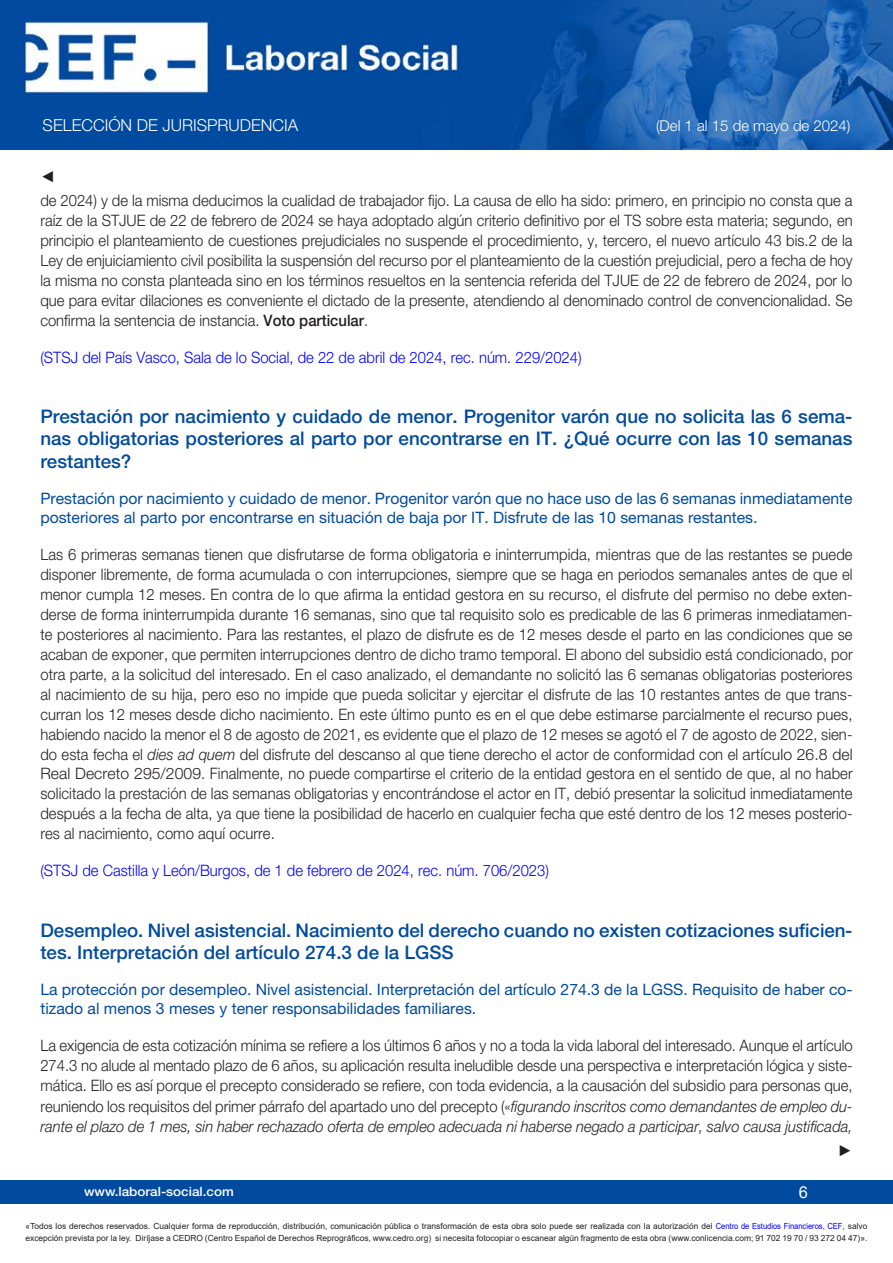
<style>
.page{position:relative;width:893px;height:1263px;background:#fff}
.page>*{position:absolute;margin:0;border:0;box-sizing:border-box;transform-origin:0 0}
.Cabecera_nuevo{font:500 18.75px/22.2px "Helvetica Neue LT Std";color:#004a9f;text-align:justify}
.t1{font:300 16.5px "Helvetica Neue LT Std";color:#fff}
.t2{font:16.5px "Arial";color:#fff}
.Contenido_nuevo{font:300 15.75px/20px "Helvetica Neue LT Std";color:#231f20;text-align:justify;scale:.94 1}
.Subcabecera{font:15.75px/19.2px "Helvetica Neue LT Std";color:#004a9f}
.Contenido_nuevo-2{font:300 15.75px "Helvetica Neue LT Std";color:#00f;scale:.94 1}
.Contenido_nuevo-3{font:15.75px "Arial";color:#231f20;scale:.94 1}
.t3{font:300 15px "Helvetica Neue LT Std";color:#fff}
.t4{font:500 12.75px "Helvetica Neue LT Std";color:#fff;scale:1.06 1}
.t5{font:8.4px/12px "Arial";color:#231f20}
.s1{font-weight:500}
.s2{font-style:italic}
.s3{color:#00f}
</style>
<div class="page">
<div style="left:0;top:1180px;width:893px;height:23px;background:#004a9f"></div>
<img style="left:0;top:0;width:893px;height:149px">
<p class="t1" style="left:43px;top:115px;width:257px">SELECCIÓN DE JURISPRUDENCIA</p>
<p class="t3" style="left:656px;top:117px;width:196px">(Del 1 al 15 de mayo de 2024)</p>
<p class="Contenido_nuevo-3" style="left:40px;top:165px;width:17px">◄</p>
<p class="Contenido_nuevo" style="left:40px;top:190px;width:866px">de 2024) y de la misma deducimos la cualidad de trabajador fijo. La causa de ello ha sido: primero, en principio no consta que a raíz de la STJUE de 22 de febrero de 2024 se haya adoptado algún criterio definitivo por el TS sobre esta materia; segundo, en principio el planteamiento de cuestiones prejudiciales no suspende el procedimiento, y, tercero, el nuevo artículo 43 bis.2 de la Ley de enjuiciamiento civil posibilita la suspensión del recurso por el planteamiento de la cuestión prejudicial, pero a fecha de hoy la misma no consta planteada sino en los términos resueltos en la sentencia referida del TJUE de 22 de febrero de 2024, por lo que para evitar dilaciones es conveniente el dictado de la presente, atendiendo al denominado control de convencionalidad. Se confirma la sentencia de instancia. <span class="s1">Voto particular</span>.</p>
<p class="Contenido_nuevo-2" style="left:40px;top:347px;width:577px">(STSJ del País Vasco, Sala de lo Social, de 22 de abril de 2024, rec. núm. 229/2024)</p>
<p class="Cabecera_nuevo" style="left:40px;top:405px;width:814px">Prestación por nacimiento y cuidado de menor. Progenitor varón que no solicita las 6 sema&shy;nas obligatorias posteriores al parto por encontrarse en IT. ¿Qué ocurre con las 10 semanas restantes?</p>
<p class="Subcabecera" style="left:40px;top:488px;width:814px">Prestación por nacimiento y cuidado de menor. Progenitor varón que no hace uso de las 6 semanas inmediatamente posteriores al parto por encontrarse en situación de baja por IT. Disfrute de las 10 semanas restantes.</p>
<p class="Contenido_nuevo" style="left:40px;top:544px;width:866px">Las 6 primeras semanas tienen que disfrutarse de forma obligatoria e ininterrumpida, mientras que de las restantes se puede disponer libremente, de forma acumulada o con interrupciones, siempre que se haga en periodos semanales antes de que el menor cumpla 12 meses. En contra de lo que afirma la entidad gestora en su recurso, el disfrute del permiso no debe exten&shy;derse de forma ininterrumpida durante 16 semanas, sino que tal requisito solo es predicable de las 6 primeras inmediatamen&shy;te posteriores al nacimiento. Para las restantes, el plazo de disfrute es de 12 meses desde el parto en las condiciones que se acaban de exponer, que permiten interrupciones dentro de dicho tramo temporal. El abono del subsidio está condicionado, por otra parte, a la solicitud del interesado. En el caso analizado, el demandante no solicitó las 6 semanas obligatorias posteriores al nacimiento de su hija, pero eso no impide que pueda solicitar y ejercitar el disfrute de las 10 restantes antes de que trans&shy;curran los 12 meses desde dicho nacimiento. En este último punto es en el que debe estimarse parcialmente el recurso pues, habiendo nacido la menor el 8 de agosto de 2021, es evidente que el plazo de 12 meses se agotó el 7 de agosto de 2022, sien&shy;do esta fecha el <span class="s2">dies ad quem</span> del disfrute del descanso al que tiene derecho el actor de conformidad con el artículo 26.8 del Real Decreto 295/2009. Finalmente, no puede compartirse el criterio de la entidad gestora en el sentido de que, al no haber solicitado la prestación de las semanas obligatorias y encontrándose el actor en IT, debió presentar la solicitud inmediatamente después a la fecha de alta, ya que tiene la posibilidad de hacerlo en cualquier fecha que esté dentro de los 12 meses posterio&shy;res al nacimiento, como aquí ocurre.</p>
<p class="Contenido_nuevo-2" style="left:40px;top:861px;width:542px">(STSJ de Castilla y León/Burgos, de 1 de febrero de 2024, rec. núm. 706/2023)</p>
<p class="Cabecera_nuevo" style="left:40px;top:919px;width:814px">Desempleo. Nivel asistencial. Nacimiento del derecho cuando no existen cotizaciones suficien&shy;tes. Interpretación del artículo 274.3 de la LGSS</p>
<p class="Subcabecera" style="left:40px;top:980px;width:814px">La protección por desempleo. Nivel asistencial. Interpretación del artículo 274.3 de la LGSS. Requisito de haber co&shy;tizado al menos 3 meses y tener responsabilidades familiares.</p>
<p class="Contenido_nuevo" style="left:40px;top:1035px;width:866px">La exigencia de esta cotización mínima se refiere a los últimos 6 años y no a toda la vida laboral del interesado. Aunque el artículo 274.3 no alude al mentado plazo de 6 años, su aplicación resulta ineludible desde una perspectiva e interpretación lógica y siste&shy;mática. Ello es así porque el precepto considerado se refiere, con toda evidencia, a la causación del subsidio para personas que, reuniendo los requisitos del primer párrafo del apartado uno del precepto («<span class="s2">figurando inscritos como demandantes de empleo du&shy;rante el plazo de 1 mes, sin haber rechazado oferta de empleo adecuada ni haberse negado a participar, salvo causa justificada,</span></p>
<p class="Contenido_nuevo-3" style="left:838px;top:1140px;width:17px">►</p>
<p class="t4" style="left:84px;top:1184px;width:143px">www.laboral-social.com</p>
<p class="t2" style="left:799px;top:1180px;width:11px">6</p>
<p class="t5" style="left:26px;top:1220px;width:843px">«Todos los derechos reservados. Cualquier forma de reproducción, distribución, comunicación pública o transformación de esta obra solo puede ser realizada con la autorización del <span class="s3">Centro de Estudios Financieros, CEF</span>, salvo excepción prevista por la ley. Diríjase a CEDRO (Centro Español de Derechos Reprográficos, www.cedro.org) si necesita fotocopiar o escanear algún fragmento de esta obra (www.conlicencia.com; 91 702 19 70 / 93 272 04 47)».</p>
</div>
